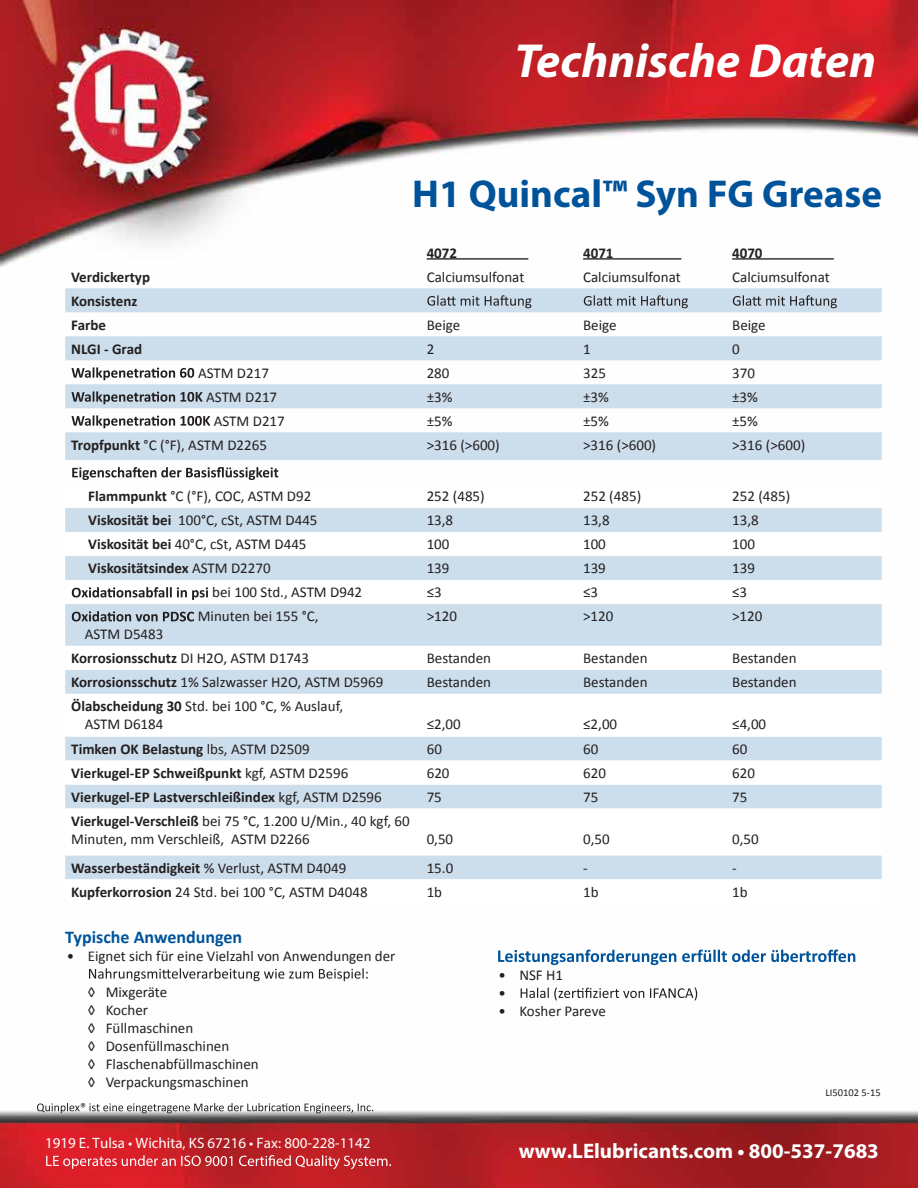
<style>
.page{position:relative;width:918px;height:1188px;background:#fff}
.page>*{position:absolute;margin:0;border:0;box-sizing:border-box;transform-origin:0 0}
.t1{font:italic 700 48px "Myriad Pro";color:#fff}
.t2{font:700 39px "Myriad Pro";color:#00539b}
.t3{font:700 21px "Myriad Pro";color:#fff}
.t4{font:700 18px "Calibri";color:#00539b}
.t5{font:15px/18px "Calibri";color:#231f20}
.t6{font:700 15px/24px "Calibri";color:#231f20}
.t7{font:15px "Myriad Pro";color:#fff}
.t8{font:10.5px "Calibri";color:#231f20}
.s1{font-weight:700}
.s2{font-weight:400}
</style>
<div class="page">
<img style="left:0;top:0;width:918px;height:1188px">
<svg style="left:37px;top:1103px;width:336px;height:10px"></svg>
<svg style="left:65px;top:288px;width:817px;height:196px"></svg>
<svg style="left:65px;top:484px;width:817px;height:419px"></svg>
<hr style="left:427px;top:258px;width:101px;height:2px;background:#231f20">
<hr style="left:583px;top:258px;width:98px;height:2px;background:#231f20">
<hr style="left:732px;top:258px;width:102px;height:2px;background:#231f20">
<svg style="left:427px;top:295px;width:104px;height:13px"></svg>
<svg style="left:584px;top:295px;width:104px;height:13px"></svg>
<svg style="left:733px;top:295px;width:104px;height:13px"></svg>
<svg style="left:72px;top:367px;width:122px;height:13px"></svg>
<svg style="left:72px;top:391px;width:131px;height:13px;background:#95a0a9"></svg>
<svg style="left:72px;top:415px;width:138px;height:13px"></svg>
<svg style="left:72px;top:467px;width:206px;height:13px"></svg>
<svg style="left:72px;top:587px;width:136px;height:13px"></svg>
<svg style="left:72px;top:611px;width:122px;height:10px"></svg>
<svg style="left:89px;top:968px;width:279px;height:13px"></svg>
<svg style="left:498px;top:950px;width:357px;height:15px"></svg>
<svg style="left:521px;top:987px;width:176px;height:13px"></svg>
<svg style="left:46px;top:1155px;width:345px;height:14px;background:#d34c52"></svg>
<h1 class="t1" style="left:514px;top:29px;width:363px">Technische Daten</h1>
<h2 class="t2" style="left:412px;top:169px;width:471px">H1 Quincal™ Syn FG Grease</h2>
<p class="t6" style="left:427px;top:240px;width:32px">4072</p>
<p class="t6" style="left:583px;top:240px;width:32px">4071</p>
<p class="t6" style="left:732px;top:240px;width:32px">4070</p>
<p class="t6" style="left:71px;top:264px;width:80px">Verdickertyp</p>
<p class="t5" style="left:427px;top:267px;width:99px">Calciumsulfonat</p>
<p class="t5" style="left:583px;top:267px;width:99px">Calciumsulfonat</p>
<p class="t5" style="left:732px;top:267px;width:99px">Calciumsulfonat</p>
<p class="t6" style="left:71px;top:288px;width:68px">Konsistenz<br>Farbe</p>
<p class="t5" style="left:427px;top:315px;width:35px">Beige</p>
<p class="t5" style="left:583px;top:315px;width:35px">Beige</p>
<p class="t5" style="left:732px;top:315px;width:35px">Beige</p>
<p class="t6" style="left:71px;top:336px;width:72px">NLGI - Grad</p>
<p class="t5" style="left:427px;top:339px;width:9px">2</p>
<p class="t5" style="left:583px;top:339px;width:9px">1</p>
<p class="t5" style="left:732px;top:339px;width:9px">0</p>
<p class="t5" style="left:198px;top:363px;width:73px">ASTM D217</p>
<p class="t5" style="left:427px;top:363px;width:24px">280</p>
<p class="t5" style="left:583px;top:363px;width:24px">325</p>
<p class="t5" style="left:732px;top:363px;width:24px">370</p>
<p class="t5" style="left:206px;top:387px;width:73px">ASTM D217</p>
<p class="t5" style="left:427px;top:387px;width:27px">±3%</p>
<p class="t5" style="left:583px;top:387px;width:27px">±3%</p>
<p class="t5" style="left:732px;top:387px;width:27px">±3%</p>
<p class="t5" style="left:214px;top:411px;width:73px">ASTM D217</p>
<p class="t5" style="left:427px;top:411px;width:27px">±5%</p>
<p class="t5" style="left:583px;top:411px;width:27px">±5%</p>
<p class="t5" style="left:732px;top:411px;width:27px">±5%</p>
<p class="t5" style="left:71px;top:435px;width:197px"><span class="s1">Tropfpunkt</span> °C (°F), ASTM D2265</p>
<p class="t5" style="left:427px;top:435px;width:75px">&gt;316 (&gt;600)</p>
<p class="t5" style="left:583px;top:435px;width:75px">&gt;316 (&gt;600)</p>
<p class="t5" style="left:732px;top:435px;width:75px">&gt;316 (&gt;600)</p>
<p class="t5" style="left:88px;top:487px;width:225px"><span class="s1">Flammpunkt</span> °C (°F), COC, ASTM D92</p>
<p class="t5" style="left:427px;top:487px;width:60px">252 (485)</p>
<p class="t5" style="left:583px;top:487px;width:60px">252 (485)</p>
<p class="t5" style="left:732px;top:487px;width:60px">252 (485)</p>
<p class="t5" style="left:88px;top:511px;width:231px"><span class="s1">Viskosität bei</span> 100°C, cSt, ASTM D445</p>
<p class="t5" style="left:427px;top:511px;width:28px">13,8</p>
<p class="t5" style="left:583px;top:511px;width:28px">13,8</p>
<p class="t5" style="left:732px;top:511px;width:28px">13,8</p>
<p class="t5" style="left:88px;top:535px;width:220px"><span class="s1">Viskosität bei</span> 40°C, cSt, ASTM D445</p>
<p class="t5" style="left:427px;top:535px;width:24px">100</p>
<p class="t5" style="left:583px;top:535px;width:24px">100</p>
<p class="t5" style="left:732px;top:535px;width:24px">100</p>
<p class="t6" style="left:88px;top:556px;width:184px">Viskositätsindex <span class="s2">ASTM D2270</span></p>
<p class="t5" style="left:427px;top:559px;width:24px">139</p>
<p class="t5" style="left:583px;top:559px;width:24px">139</p>
<p class="t5" style="left:732px;top:559px;width:24px">139</p>
<p class="t5" style="left:212px;top:583px;width:151px">bei 100 Std., ASTM D942</p>
<p class="t5" style="left:427px;top:583px;width:17px">≤3</p>
<p class="t5" style="left:583px;top:583px;width:17px">≤3</p>
<p class="t5" style="left:732px;top:583px;width:17px">≤3</p>
<p class="t5" style="left:198px;top:607px;width:122px">Minuten bei 155 °C,</p>
<p class="t5" style="left:85px;top:625px;width:80px">ASTM D5483</p>
<p class="t5" style="left:427px;top:607px;width:32px">&gt;120</p>
<p class="t5" style="left:583px;top:607px;width:32px">&gt;120</p>
<p class="t5" style="left:732px;top:607px;width:32px">&gt;120</p>
<p class="t6" style="left:71px;top:645px;width:239px">Korrosionsschutz <span class="s2">DI H2O, ASTM D1743</span></p>
<p class="t5" style="left:427px;top:648px;width:66px">Bestanden</p>
<p class="t5" style="left:583px;top:648px;width:66px">Bestanden</p>
<p class="t5" style="left:732px;top:648px;width:66px">Bestanden</p>
<p class="t5" style="left:71px;top:672px;width:314px"><span class="s1">Korrosionsschutz</span> 1% Salzwasser H2O, ASTM D5969</p>
<p class="t5" style="left:427px;top:672px;width:66px">Bestanden</p>
<p class="t5" style="left:583px;top:672px;width:66px">Bestanden</p>
<p class="t5" style="left:732px;top:672px;width:66px">Bestanden</p>
<p class="t5" style="left:85px;top:696px;width:260px;text-indent:-14px"><span class="s1">Ölabscheidung 30</span> Std. bei 100 °C, % Auslauf,<br>ASTM D6184</p>
<p class="t5" style="left:427px;top:714px;width:36px">≤2,00</p>
<p class="t5" style="left:583px;top:714px;width:36px">≤2,00</p>
<p class="t5" style="left:732px;top:714px;width:36px">≤4,00</p>
<p class="t6" style="left:71px;top:736px;width:240px">Timken OK Belastung <span class="s2">lbs, ASTM D2509</span></p>
<p class="t5" style="left:427px;top:739px;width:17px">60</p>
<p class="t5" style="left:583px;top:739px;width:17px">60</p>
<p class="t5" style="left:732px;top:739px;width:17px">60</p>
<p class="t6" style="left:71px;top:760px;width:279px">Vierkugel-EP Schweißpunkt <span class="s2">kgf, ASTM D2596</span></p>
<p class="t5" style="left:427px;top:763px;width:24px">620</p>
<p class="t5" style="left:583px;top:763px;width:24px">620</p>
<p class="t5" style="left:732px;top:763px;width:24px">620</p>
<p class="t6" style="left:71px;top:784px;width:312px">Vierkugel-EP Lastverschleißindex <span class="s2">kgf, ASTM D2596</span></p>
<p class="t5" style="left:427px;top:787px;width:17px">75</p>
<p class="t5" style="left:583px;top:787px;width:17px">75</p>
<p class="t5" style="left:732px;top:787px;width:17px">75</p>
<p class="t5" style="left:71px;top:811px;width:340px"><span class="s1">Vierkugel-Verschleiß</span> bei 75 °C, 1.200 U/Min., 40 kgf, 60<br>Minuten, mm Verschleiß, ASTM D2266</p>
<p class="t5" style="left:427px;top:829px;width:28px">0,50</p>
<p class="t5" style="left:583px;top:829px;width:28px">0,50</p>
<p class="t5" style="left:732px;top:829px;width:28px">0,50</p>
<p class="t6" style="left:71px;top:855px;width:277px">Wasserbeständigkeit <span class="s2">% Verlust, ASTM D4049</span></p>
<p class="t5" style="left:427px;top:858px;width:28px">15.0</p>
<p class="t5" style="left:583px;top:858px;width:6px">-</p>
<p class="t5" style="left:732px;top:858px;width:6px">-</p>
<p class="t5" style="left:71px;top:882px;width:298px"><span class="s1">Kupferkorrosion</span> 24 Std. bei 100 °C, ASTM D4048</p>
<p class="t5" style="left:427px;top:882px;width:17px">1b</p>
<p class="t5" style="left:583px;top:882px;width:17px">1b</p>
<p class="t5" style="left:732px;top:882px;width:17px">1b</p>
<p class="t4" style="left:65px;top:925px;width:178px">Typische Anwendungen</p>
<p class="t5" style="left:67px;top:946px;width:330px">• Eignet sich für eine Vielzahl von Anwendungen der</p>
<p class="t5" style="left:88px;top:982px;width:173px">◊ Mixgeräte<br>◊ Kocher<br>◊ Füllmaschinen<br>◊ Dosenfüllmaschinen<br>◊ Flaschenabfüllmaschinen ◊ Verpackungsmaschinen</p>
<p class="t5" style="left:498px;top:965px;width:66px">• NSF H1 •</p>
<p class="t5" style="left:498px;top:1001px;width:109px">• Kosher Pareve</p>
<p class="t8" style="left:825px;top:1086px;width:57px">LI50102 5-15</p>
<p class="t7" style="left:45px;top:1134px;width:327px">1919 E. Tulsa • Wichita, KS 67216 • Fax: 800-228-1142</p>
<h3 class="t3" style="left:519px;top:1138px;width:361px">www.LElubricants.com • 800-537-7683</h3>
</div>
